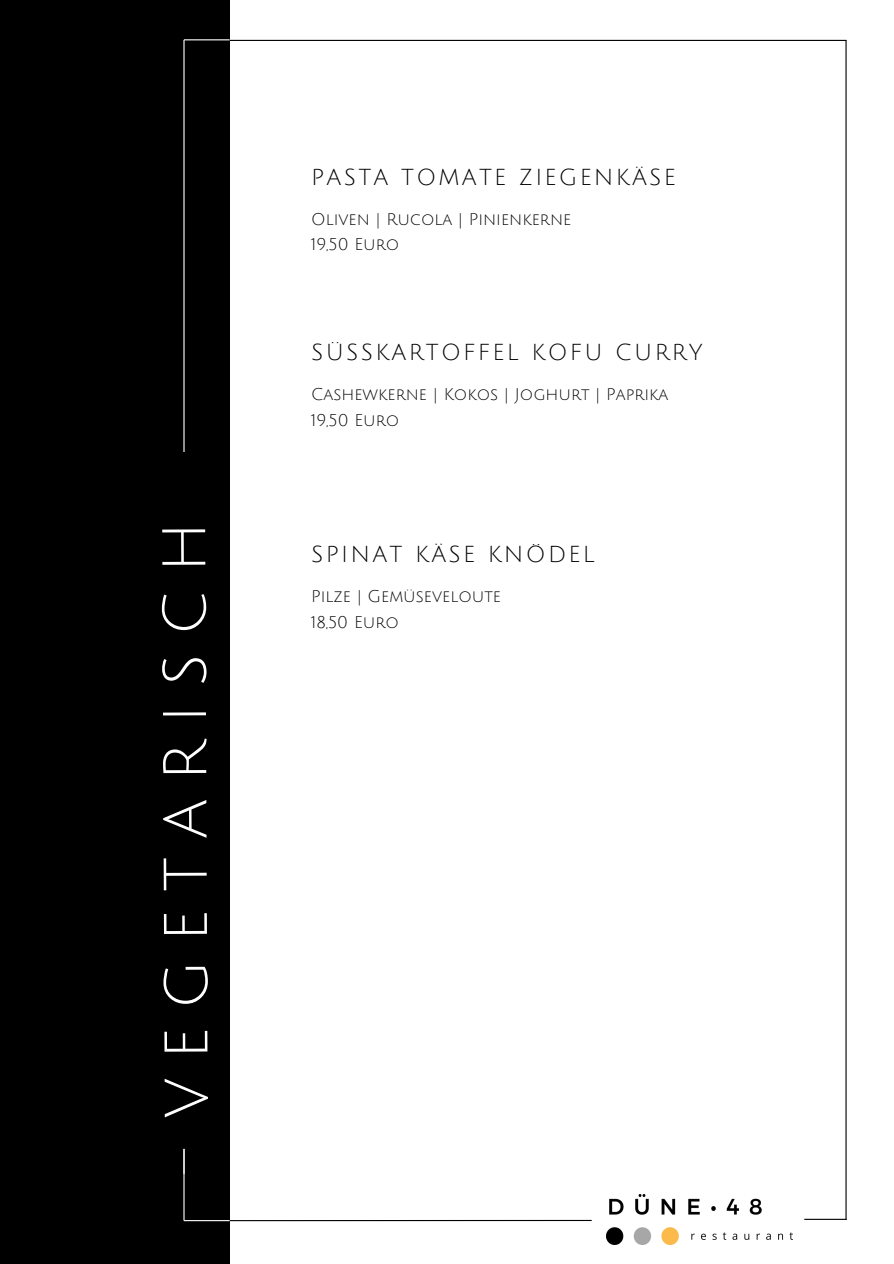
<style>
.page{position:relative;width:894px;height:1264px;background:#fff}
.page>*{position:absolute;margin:0;border:0;box-sizing:border-box;transform-origin:0 0}
.t1{font:60px "Julius Sans One";letter-spacing:.295em;color:#fff}
.t2{font:22.5px "Julius Sans One";letter-spacing:.1em;color:#000}
.t3{font:16.5px/25.7px "Julius Sans One";color:#000}
</style>
<div class="page">
<hr style="left:845px;top:40px;width:1px;height:1179px;background:#000">
<div style="left:0;top:0;width:229px;height:1263px;background:#000"></div>
<hr style="left:229px;top:1219px;width:362px;height:2px;background:#000">
<hr style="left:229px;top:40px;width:617px;height:1px;background:#000">
<hr style="left:183px;top:40px;width:1px;height:1134px;background:#fff">
<img style="left:606px;top:1194px;width:186px;height:50px">
<div style="left:0;top:452px;width:229px;height:696px;background:#000"></div>
<hr style="left:183px;top:1148px;width:1px;height:72px;background:#fff">
<hr style="left:804px;top:1218px;width:42px;height:1px;background:#000">
<hr style="left:184px;top:1219px;width:45px;height:2px;background:#fff">
<hr style="left:184px;top:39px;width:45px;height:1px;background:#fff">
<p class="t1" style="left:155px;top:1118px;width:598px;rotate:-90deg">VEGETARISCH</p>
<h2 class="t2" style="left:311px;top:165px;width:366px">PASTA TOMATE ZIEGENKÄSE</h2>
<p class="t3" style="left:311px;top:207px;width:261px">Oliven | Rucola | Pinienkerne<br>19,50 Euro</p>
<h2 class="t2" style="left:311px;top:341px;width:393px">SÜSSKARTOFFEL KOFU CURRY</h2>
<p class="t3" style="left:311px;top:382px;width:358px">Cashewkerne | Kokos | Joghurt | Paprika<br>19,50 Euro</p>
<h2 class="t2" style="left:311px;top:542px;width:285px">SPINAT KÄSE KNÖDEL</h2>
<p class="t3" style="left:311px;top:584px;width:191px">Pilze | Gemüseveloute<br>18,50 Euro</p>
</div>
